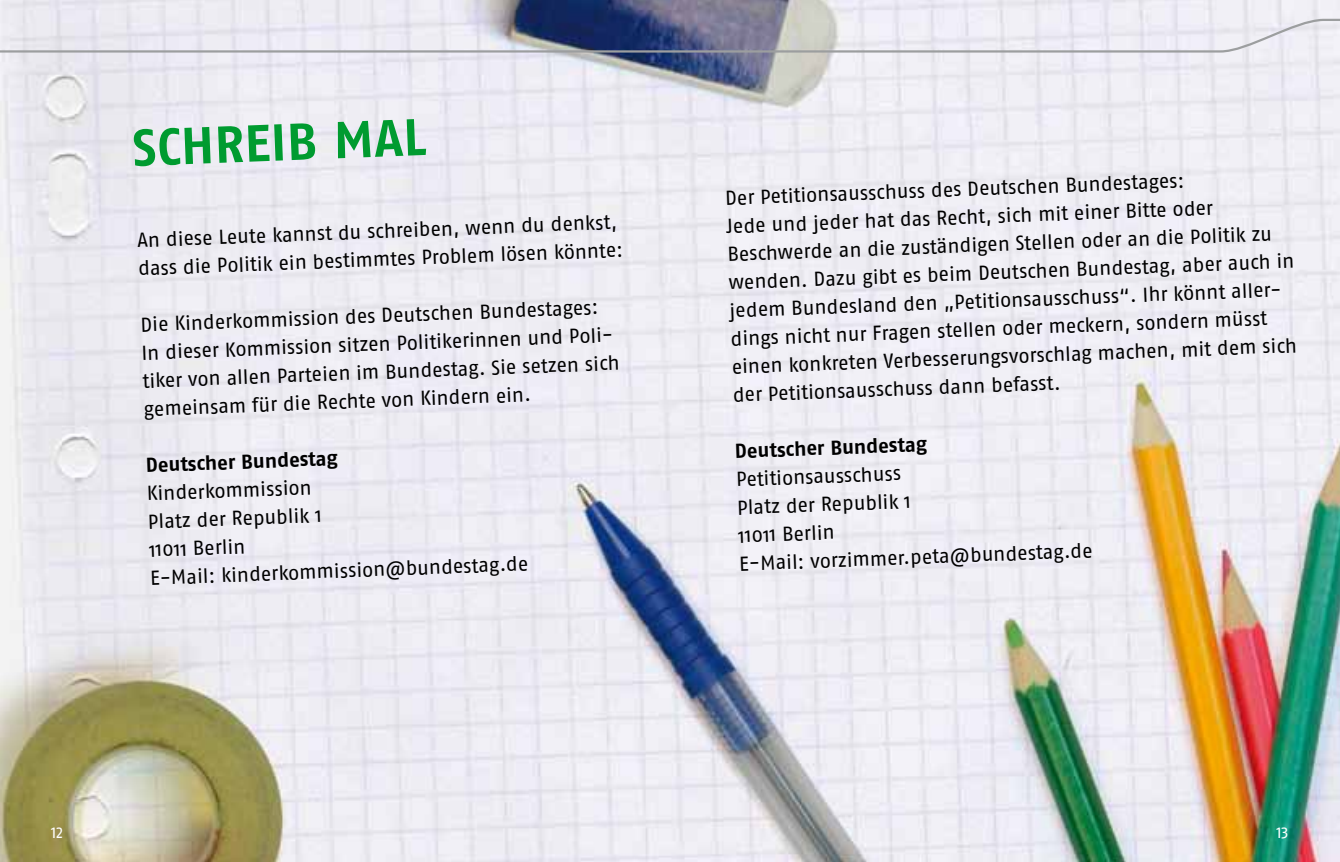
<style>
.page{position:relative;width:1340px;height:862px;background:#fff}
.page>*{position:absolute;margin:0;border:0;box-sizing:border-box;transform-origin:0 0}
.t1{font:700 51.75px "Fago OT";color:#009b30}
.t2{font:20.25px/28.1px "Fago OT";color:#000}
.t3{font:700 20.25px "Fago OT";color:#000}
.t4{font:15.75px "Fago OT";color:#fff}
</style>
<div class="page">
<img style="left:0;top:0;width:1339px;height:861px">
<svg style="left:0;top:18px;width:1339px;height:36px"></svg>
<h1 class="t1" style="left:131px;top:116px;width:295px;rotate:-2deg">Schreib mal</h1>
<p class="t2" style="left:137px;top:225px;width:487px;rotate:-2deg">An diese Leute kannst du schreiben, wenn du denkst, dass die Politik ein bestimmtes Problem lösen könnte:</p>
<p class="t2" style="left:140px;top:309px;width:479px;rotate:-2deg">Die Kinderkommission des Deutschen Bundestages:<br>In dieser Kommission sitzen Politikerinnen und Poli&shy;tiker von allen Parteien im Bundestag. Sie setzen sich gemeinsam für die Rechte von Kindern ein.</p>
<p class="t3" style="left:145px;top:452px;width:195px;rotate:-2deg">Deutscher Bundestag</p>
<p class="t2" style="left:146px;top:479px;width:380px;rotate:-2deg">Kinderkommission<br>Platz der Republik 1<br>11011 Berlin<br>E-Mail: kinderkommission@bundestag.de</p>
<p class="t2" style="left:724px;top:183px;width:568px;rotate:-2deg">Der Petitionsausschuss des Deutschen Bundestages:<br>Jede und jeder hat das Recht, sich mit einer Bitte oder Beschwerde an die zuständigen Stellen oder an die Politik zu wenden. Dazu gibt es beim Deutschen Bundestag, aber auch in jedem Bundesland den „Petitionsausschuss“. Ihr könnt aller&shy;dings nicht nur Fragen stellen oder meckern, sondern müsst einen konkreten Verbesserungsvorschlag machen, mit dem sich der Petitionsausschuss dann befasst.</p>
<p class="t3" style="left:734px;top:438px;width:195px;rotate:-2deg">Deutscher Bundestag</p>
<p class="t2" style="left:735px;top:464px;width:355px;rotate:-2deg">Petitionsausschuss<br>Platz der Republik 1<br>11011 Berlin<br>E-Mail: vorzimmer.peta@bundestag.de</p>
<p class="t4" style="left:51px;top:823px;width:14px">12</p>
<p class="t4" style="left:1276px;top:823px;width:14px">13</p>
</div>
